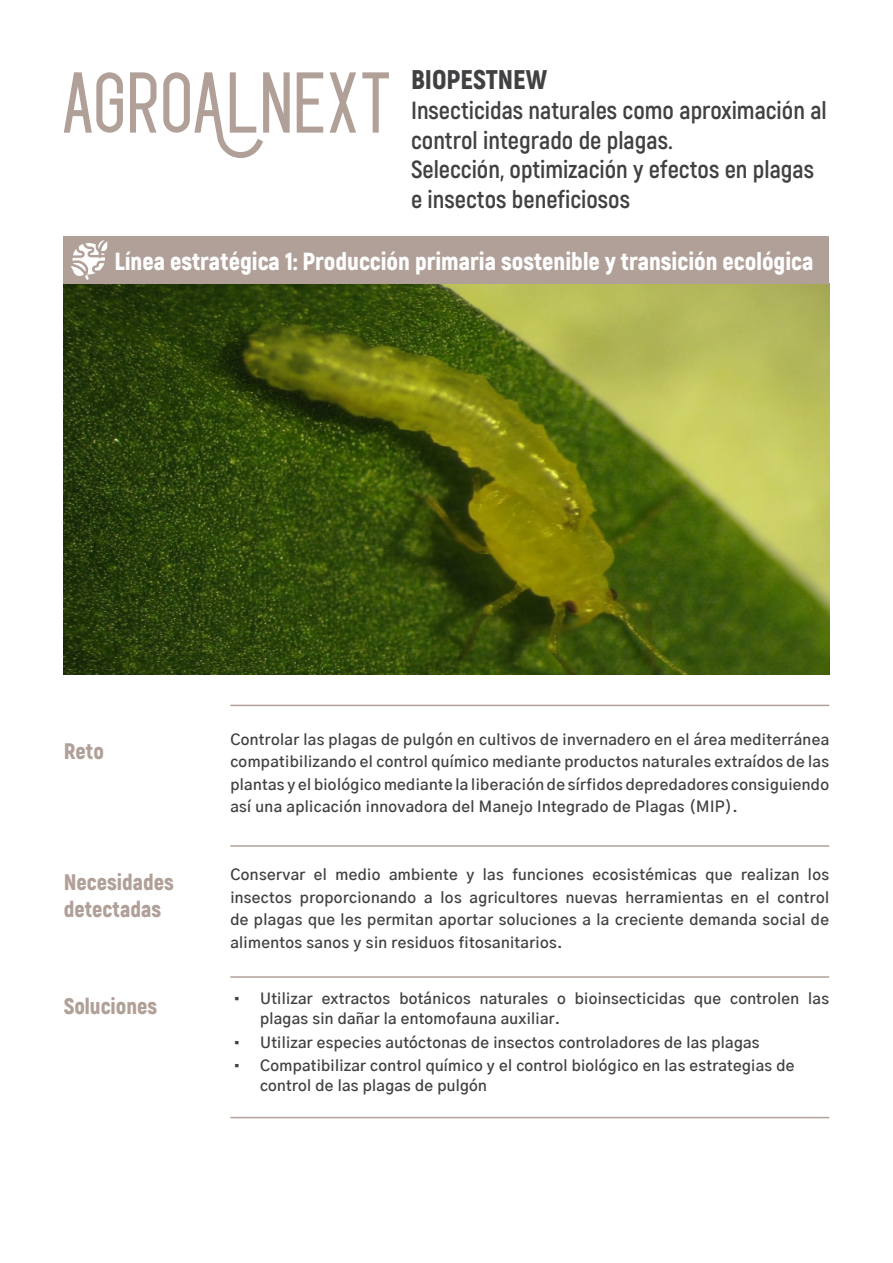
<style>
.page{position:relative;width:893px;height:1263px;background:#fff}
.page>*{position:absolute;margin:0;border:0;box-sizing:border-box;transform-origin:0 0}
.t1{font:900 27px "Akrobat";color:#414042}
.t2{font:700 24.75px/29.7px "Akrobat";color:#414042}
.t3{font:900 24.75px "Akrobat";color:#fff}
.t4{font:900 22.5px/27px "Akrobat";color:#b0a098}
.t5{font:600 15px/22.5px "Gothic A1";letter-spacing:.025em;color:#424142;text-align:justify}
.t6{font:600 15px/19.5px "Gothic A1";letter-spacing:.02em;color:#414042}
</style>
<div class="page">
<img style="left:64px;top:284px;width:765px;height:391px">
<div style="left:64px;top:236px;width:765px;height:48px;background:#b0a098"></div>
<hr style="left:230px;top:845px;width:599px;height:2px;background:#b0a098">
<hr style="left:230px;top:705px;width:599px;height:1px;background:#b0a098">
<hr style="left:230px;top:976px;width:599px;height:2px;background:#b0a098">
<svg style="left:71px;top:240px;width:37px;height:40px"></svg>
<hr style="left:230px;top:1117px;width:599px;height:1px;background:#b0a098">
<svg style="left:64px;top:72px;width:59px;height:61px"></svg>
<svg style="left:130px;top:72px;width:27px;height:61px"></svg>
<svg style="left:163px;top:72px;width:127px;height:86px"></svg>
<svg style="left:297px;top:72px;width:26px;height:61px"></svg>
<svg style="left:330px;top:72px;width:26px;height:61px"></svg>
<svg style="left:362px;top:72px;width:27px;height:61px"></svg>
<p class="t1" style="left:411px;top:62px;width:138px">BIOPESTNEW</p>
<p class="t2" style="left:411px;top:95px;width:417px">Insecticidas naturales como aproximación al control integrado de plagas.</p>
<p class="t2" style="left:411px;top:155px;width:405px">Selección, optimización y efectos en plagas e insectos beneficiosos</p>
<p class="t3" style="left:114px;top:245px;width:701px">Línea estratégica 1: Producción primaria sostenible y transición ecológica</p>
<p class="t4" style="left:64px;top:737px;width:42px">Reto</p>
<p class="t5" style="left:230px;top:727px;width:600px">Controlar las plagas de pulgón en cultivos de invernadero en el área mediterránea compatibilizando el control químico mediante productos naturales extraídos de las plantas y el biológico mediante la liberación de sírfidos depredadores consiguiendo así una aplicación innovadora del Manejo Integrado de Plagas (MIP).</p>
<p class="t4" style="left:64px;top:868px;width:112px">Necesidades detectadas</p>
<p class="t4" style="left:64px;top:992px;width:95px">Soluciones</p>
<p class="t5" style="left:230px;top:863px;width:600px">Conservar el medio ambiente y las funciones ecosistémicas que realizan los insectos proporcionando a los agricultores nuevas herramientas en el control de plagas que les permitan aportar soluciones a la creciente demanda social de alimentos sanos y sin residuos fitosanitarios.</p>
<p class="t6" style="left:260px;top:988px;width:570px;text-indent:-27px">• Utilizar extractos botánicos naturales o bioinsecticidas que controlen las plagas sin dañar la entomofauna auxiliar.</p>
<p class="t6" style="left:233px;top:1032px;width:528px">• Utilizar especies autóctonas de insectos controladores de las plagas</p>
<p class="t6" style="left:260px;top:1055px;width:536px;text-indent:-27px">• Compatibilizar control químico y el control biológico en las estrategias de control de las plagas de pulgón</p>
</div>
